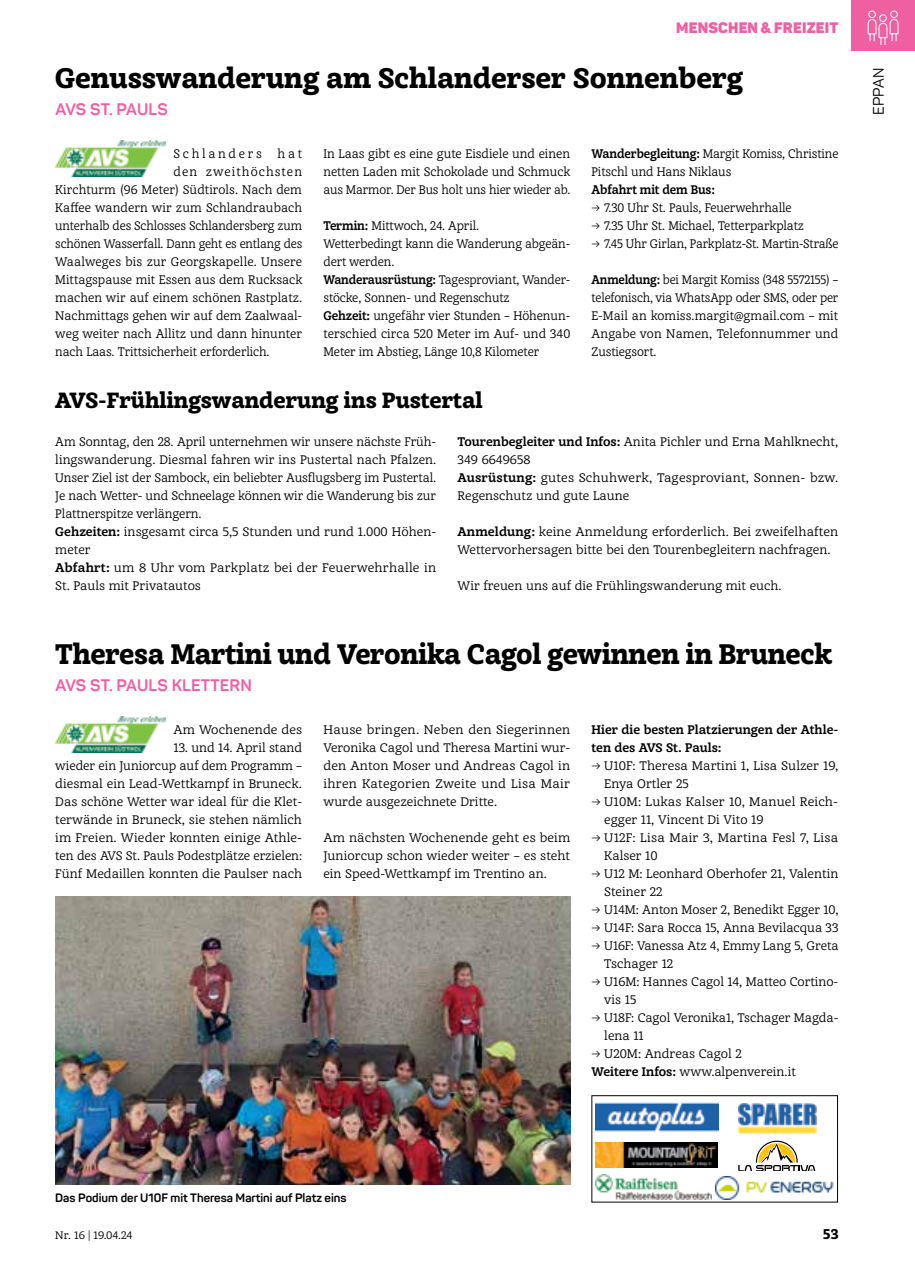
<style>
.page{position:relative;width:915px;height:1276px;background:#fff}
.page>*{position:absolute;margin:0;border:0;box-sizing:border-box;transform-origin:0 0}
.t1{font:900 27px "Achille IIFY";letter-spacing:-.01em;color:#000}
.t2{font:900 21px "Achille IIFY";color:#000}
.t3{font:700 16.5px "Panton";letter-spacing:.01em;color:#ef60a3}
.t4{font:900 15px "Panton";letter-spacing:.01em;color:#ef60a3}
.t5{font:15px "Panton";letter-spacing:.01em;color:#000}
.t6{font:900 13.5px "Achille IIFY";color:#000}
.t7{font:12px/18px "Achille IIFY";letter-spacing:-.005em;color:#000}
.t8{font:12px/18px "Achille IIFY";letter-spacing:-.005em;color:#000;scale:.95 1}
.t9{font:12px/18px "Achille IIFY";letter-spacing:-.005em;color:#000;text-align:justify;scale:.93 1}
.t10{font:12px "Achille IIFY";letter-spacing:-.005em;color:#000;scale:.94 1}
.t11{font:700 12px/18px "Achille IIFY";color:#000}
.t12{font:700 12px "Panton";color:#000}
.t13{font:12px/18px "Achille IIFY";letter-spacing:.015em;color:#000}
.t14{font:700 12px "Achille IIFY";color:#000;scale:.95 1}
.t15{font:12px "Achille IIFY";letter-spacing:.09em;color:#000}
.t16{font:12px "Achille IIFY";letter-spacing:.23em;color:#000}
.t17{font:10.5px "Achille IIFY";color:#000}
.s1{font-weight:700}
.s2{font-family:"Panton"}
</style>
<div class="page">
<img style="left:55px;top:896px;width:515px;height:288px">
<img style="left:55px;top:716px;width:110px;height:36px">
<div style="left:591px;top:1095px;width:246px;height:107px;border:1px solid #000"></div>
<img style="left:738px;top:1103px;width:78px;height:31px">
<img style="left:715px;top:1176px;width:119px;height:23px">
<img style="left:595px;top:1175px;width:116px;height:24px">
<img style="left:595px;top:1103px;width:123px;height:28px">
<img style="left:595px;top:1142px;width:122px;height:25px">
<svg style="left:738px;top:1140px;width:77px;height:31px"></svg>
<img style="left:55px;top:140px;width:110px;height:36px">
<div style="left:850px;top:0;width:64px;height:51px;background:#ef60a3"></div>
<svg style="left:867px;top:10px;width:31px;height:35px"></svg>
<p class="t4" style="left:676px;top:18px;width:164px">MENSCHEN &amp; FREIZEIT</p>
<h1 class="t1" style="left:55px;top:59px;width:688px">Genusswanderung am Schlanderser Sonnenberg</h1>
<h3 class="t3" style="left:55px;top:99px;width:114px">AVS ST. PAULS</h3>
<p class="t16" style="left:173px;top:145px;width:90px">Schlanders</p>
<p class="t7" style="left:277px;top:144px;width:26px">hat</p>
<p class="t15" style="left:173px;top:163px;width:130px">den zweithöchsten</p>
<p class="t7" style="left:55px;top:180px;width:248px">Kirchturm (96 Meter) Südtirols. Nach dem</p>
<p class="t7" style="left:55px;top:198px;width:248px">Kaffee wandern wir zum Schlandraubach</p>
<p class="t10" style="left:55px;top:217px;width:264px">unterhalb des Schlosses Schlandersberg zum</p>
<p class="t9" style="left:55px;top:234px;width:267px">schönen Wasserfall. Dann geht es entlang des</p>
<p class="t7" style="left:55px;top:252px;width:248px">Waalweges bis zur Georgskapelle. Unsere</p>
<p class="t7" style="left:55px;top:270px;width:248px">Mittagspause mit Essen aus dem Rucksack</p>
<p class="t7" style="left:55px;top:288px;width:248px">machen wir auf einem schönen Rastplatz.</p>
<p class="t7" style="left:55px;top:306px;width:248px">Nachmittags gehen wir auf dem Zaalwaal-</p>
<p class="t7" style="left:55px;top:324px;width:248px">weg weiter nach Allitz und dann hinunter</p>
<p class="t8" style="left:55px;top:342px;width:227px">nach Laas. Trittsicherheit erforderlich.</p>
<p class="t7" style="left:323px;top:144px;width:248px;text-align:justify">In Laas gibt es eine gute Eisdiele und einen netten Laden mit Schokolade und Schmuck aus Marmor. Der Bus holt uns hier wieder ab.</p>
<p class="t8" style="left:323px;top:216px;width:261px"><span class="s1">Termin:</span> Mittwoch, 24. April.<br>Wetterbedingt kann die Wanderung abgeän&shy;dert werden.<br><span class="s1">Wanderausrüstung:</span> Tagesproviant, Wander&shy;stöcke, Sonnen- und Regenschutz<br><span class="s1">Gehzeit:</span> ungefähr vier Stunden – Höhenun&shy;terschied circa 520 Meter im Auf- und 340<br>Meter im Abstieg, Länge 10,8 Kilometer</p>
<h2 class="t2" style="left:55px;top:385px;width:428px">AVS-Frühlingswanderung ins Pustertal</h2>
<p class="t8" style="left:591px;top:144px;width:261px"><span class="s1">Wanderbegleitung:</span> Margit Komiss, Christine<br>Pitschl und Hans Niklaus</p>
<p class="t14" style="left:591px;top:181px;width:131px">Abfahrt mit dem Bus:</p>
<p class="t8" style="left:591px;top:198px;width:212px"><span class="s2">→</span> 7.30 Uhr St. Pauls, Feuerwehrhalle</p>
<p class="t8" style="left:591px;top:216px;width:225px"><span class="s2">→</span> 7.35 Uhr St. Michael, Tetterparkplatz</p>
<p class="t10" style="left:591px;top:235px;width:264px"><span class="s2">→</span> 7.45 Uhr Girlan, Parkplatz-St. Martin-Straße</p>
<p class="t9" style="left:591px;top:270px;width:267px"><span class="s1">Anmeldung:</span> bei Margit Komiss (348 5572155) – telefonisch, via WhatsApp oder SMS, oder per E-Mail an komiss.margit@gmail.com – mit Angabe von Namen, Telefonnummer und Zustiegsort.</p>
<p class="t7" style="left:55px;top:432px;width:382px">Am Sonntag, den 28. April unternehmen wir unsere nächste Früh&shy;lingswanderung. Diesmal fahren wir ins Pustertal nach Pfalzen.<br>Unser Ziel ist der Sambock, ein beliebter Ausflugsberg im Pustertal.<br>Je nach Wetter- und Schneelage können wir die Wanderung bis zur Plattnerspitze verlängern.<br><span class="s1">Gehzeiten:</span> insgesamt circa 5,5 Stunden und rund 1.000 Höhen&shy;meter<br><span class="s1">Abfahrt:</span> um 8 Uhr vom Parkplatz bei der Feuerwehrhalle in St. Pauls mit Privatautos</p>
<p class="t7" style="left:457px;top:432px;width:382px"><span class="s1">Tourenbegleiter und Infos:</span> Anita Pichler und Erna Mahlknecht, 349 6649658<br><span class="s1">Ausrüstung:</span> gutes Schuhwerk, Tagesproviant, Sonnen- bzw.<br>Regenschutz und gute Laune</p>
<p class="t7" style="left:457px;top:522px;width:382px"><span class="s1">Anmeldung:</span> keine Anmeldung erforderlich. Bei zweifelhaften<br>Wettervorhersagen bitte bei den Tourenbegleitern nachfragen.</p>
<p class="t7" style="left:457px;top:576px;width:325px">Wir freuen uns auf die Frühlingswanderung mit euch.</p>
<h1 class="t1" style="left:55px;top:635px;width:778px">Theresa Martini und Veronika Cagol gewinnen in Bruneck</h1>
<h3 class="t3" style="left:55px;top:675px;width:198px">AVS ST. PAULS KLETTERN</h3>
<p class="t11" style="left:591px;top:721px;width:248px">Hier die besten Platzierungen der Athle&shy;ten des AVS St. Pauls:</p>
<p class="t7" style="left:604px;top:756px;width:235px;text-indent:-13px"><span class="s2">→</span> U10F: Theresa Martini 1, Lisa Sulzer 19,<br>Enya Ortler 25</p>
<p class="t7" style="left:604px;top:792px;width:235px;text-indent:-13px"><span class="s2">→</span> U10M: Lukas Kalser 10, Manuel Reich&shy;egger 11, Vincent Di Vito 19</p>
<p class="t13" style="left:604px;top:828px;width:235px;text-indent:-13px"><span class="s2">→</span> U12F: Lisa Mair 3, Martina Fesl 7, Lisa<br>Kalser 10</p>
<p class="t7" style="left:604px;top:864px;width:235px;text-indent:-13px"><span class="s2">→</span> U12 M: Leonhard Oberhofer 21, Valentin<br>Steiner 22</p>
<p class="t7" style="left:591px;top:900px;width:248px"><span class="s2">→</span> U14M: Anton Moser 2, Benedikt Egger 10,</p>
<p class="t7" style="left:591px;top:918px;width:248px"><span class="s2">→</span> U14F: Sara Rocca 15, Anna Bevilacqua 33</p>
<p class="t7" style="left:604px;top:936px;width:235px;text-indent:-13px"><span class="s2">→</span> U16F: Vanessa Atz 4, Emmy Lang 5, Greta<br>Tschager 12</p>
<p class="t7" style="left:604px;top:972px;width:235px;text-indent:-13px"><span class="s2">→</span> U16M: Hannes Cagol 14, Matteo Cortino&shy;vis 15</p>
<p class="t7" style="left:604px;top:1008px;width:235px;text-indent:-13px"><span class="s2">→</span> U18F: Cagol Veronika1, Tschager Magda&shy;lena 11</p>
<p class="t7" style="left:591px;top:1044px;width:206px"><span class="s2">→</span> U20M: Andreas Cagol 2<br><span class="s1">Weitere Infos:</span> www.alpenverein.it</p>
<p class="t7" style="left:173px;top:720px;width:130px">Am Wochenende des</p>
<p class="t7" style="left:55px;top:738px;width:248px;text-align:justify;text-indent:118px">13. und 14. April stand wieder ein Juniorcup auf dem Programm – diesmal ein Lead-Wettkampf in Bruneck.<br>Das schöne Wetter war ideal für die Klet&shy;terwände in Bruneck, sie stehen nämlich im Freien. Wieder konnten einige Athle&shy;ten des AVS St. Pauls Podestplätze erzielen:<br>Fünf Medaillen konnten die Paulser nach</p>
<p class="t7" style="left:323px;top:720px;width:248px;text-align:justify">Hause bringen. Neben den Siegerinnen Veronika Cagol und Theresa Martini wur&shy;den Anton Moser und Andreas Cagol in ihren Kategorien Zweite und Lisa Mair wurde ausgezeichnete Dritte.</p>
<p class="t7" style="left:323px;top:828px;width:248px;text-align:justify">Am nächsten Wochenende geht es beim Juniorcup schon wieder weiter – es steht ein Speed-Wettkampf im Trentino an.</p>
<p class="t5" style="left:869px;top:115px;width:49px;rotate:-90deg">EPPAN</p>
<p class="t12" style="left:55px;top:1190px;width:292px">Das Podium der U10F mit Theresa Martini auf Platz eins</p>
<p class="t17" style="left:55px;top:1227px;width:79px">Nr. 16 | 19.04.24</p>
<p class="t6" style="left:823px;top:1224px;width:17px">53</p>
</div>
